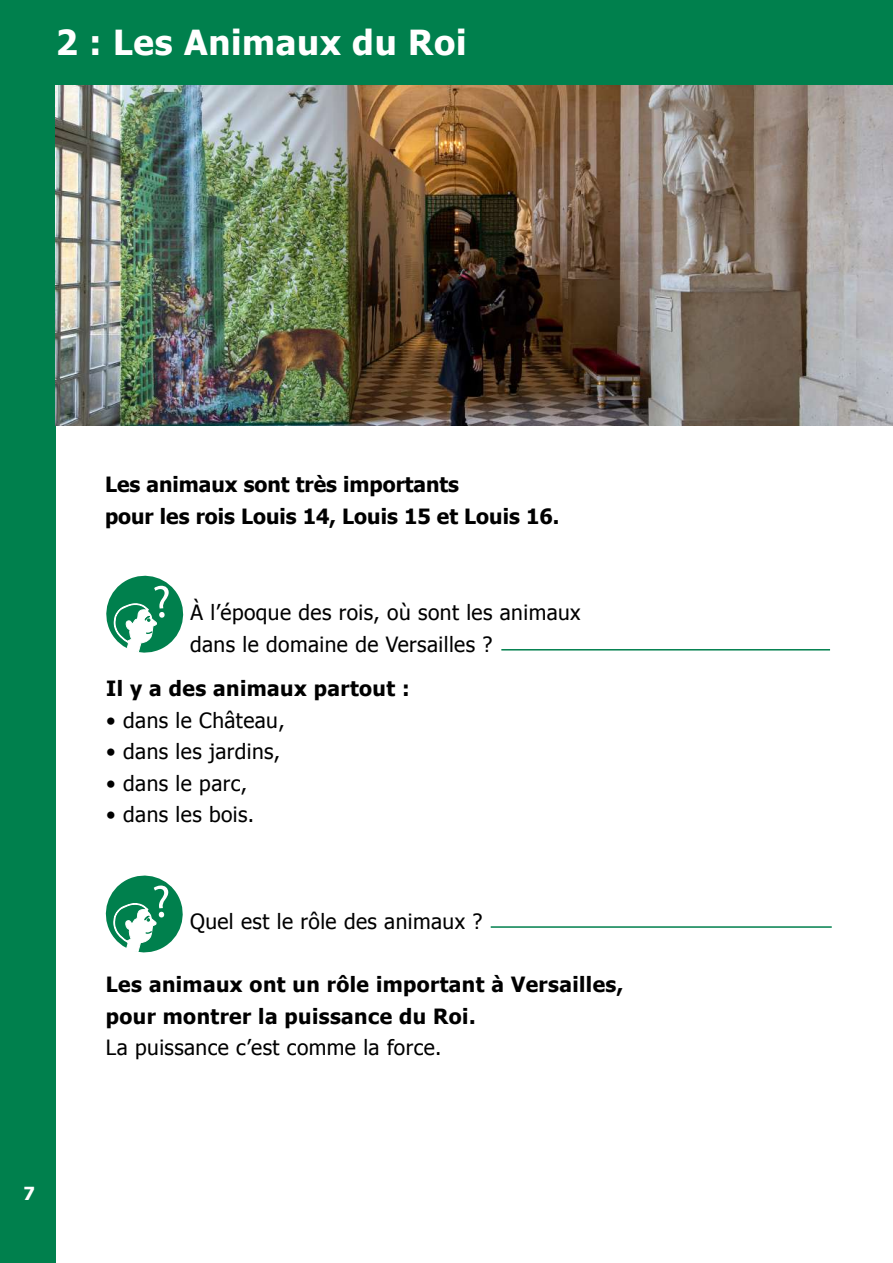
<style>
.page{position:relative;width:893px;height:1263px;background:#fff}
.page>*{position:absolute;margin:0;border:0;box-sizing:border-box;transform-origin:0 0}
.t1{font:700 34.5px "Tahoma";letter-spacing:.02em;color:#fff}
.t2{font:21px/31.5px "Tahoma";letter-spacing:.02em;color:#000}
.t3{font:700 21px/31.5px "Tahoma";letter-spacing:.02em;color:#000}
.t4{font:700 21px/31.5px "Tahoma";color:#000}
.t5{font:700 18px "Tahoma";color:#fff}
</style>
<div class="page">
<div style="left:0;top:0;width:55px;height:1263px;background:#00804d"></div>
<hr style="left:501px;top:649px;width:329px;height:1px;background:#00804d">
<hr style="left:491px;top:926px;width:341px;height:2px;background:#00804d">
<svg style="left:106px;top:575px;width:78px;height:78px"></svg>
<svg style="left:105px;top:875px;width:78px;height:78px"></svg>
<div style="left:0;top:0;width:893px;height:85px;background:#00804d"></div>
<img style="left:55px;top:85px;width:838px;height:340px">
<h1 class="t1" style="left:56px;top:19px;width:412px">2 : Les Animaux du Roi</h1>
<p class="t5" style="left:23px;top:1181px;width:13px">7</p>
<p class="t4" style="left:105px;top:468px;width:456px">Les animaux sont très importants<br>pour les rois Louis 14, Louis 15 et Louis 16.</p>
<p class="t2" style="left:190px;top:596px;width:392px">À l’époque des rois, où sont les animaux dans le domaine de Versailles ?</p>
<p class="t3" style="left:106px;top:671px;width:305px">Il y a des animaux partout :</p>
<p class="t2" style="left:106px;top:703px;width:180px">• dans le Château,</p>
<p class="t2" style="left:106px;top:735px;width:176px">• dans les jardins,</p>
<p class="t2" style="left:106px;top:766px;width:142px">• dans le parc,</p>
<p class="t2" style="left:106px;top:798px;width:150px">• dans les bois.</p>
<p class="t2" style="left:190px;top:904px;width:294px">Quel est le rôle des animaux ?</p>
<p class="t3" style="left:106px;top:967px;width:519px">Les animaux ont un rôle important à Versailles, pour montrer la puissance du Roi.</p>
<p class="t2" style="left:106px;top:1031px;width:337px">La puissance c’est comme la force.</p>
</div>
